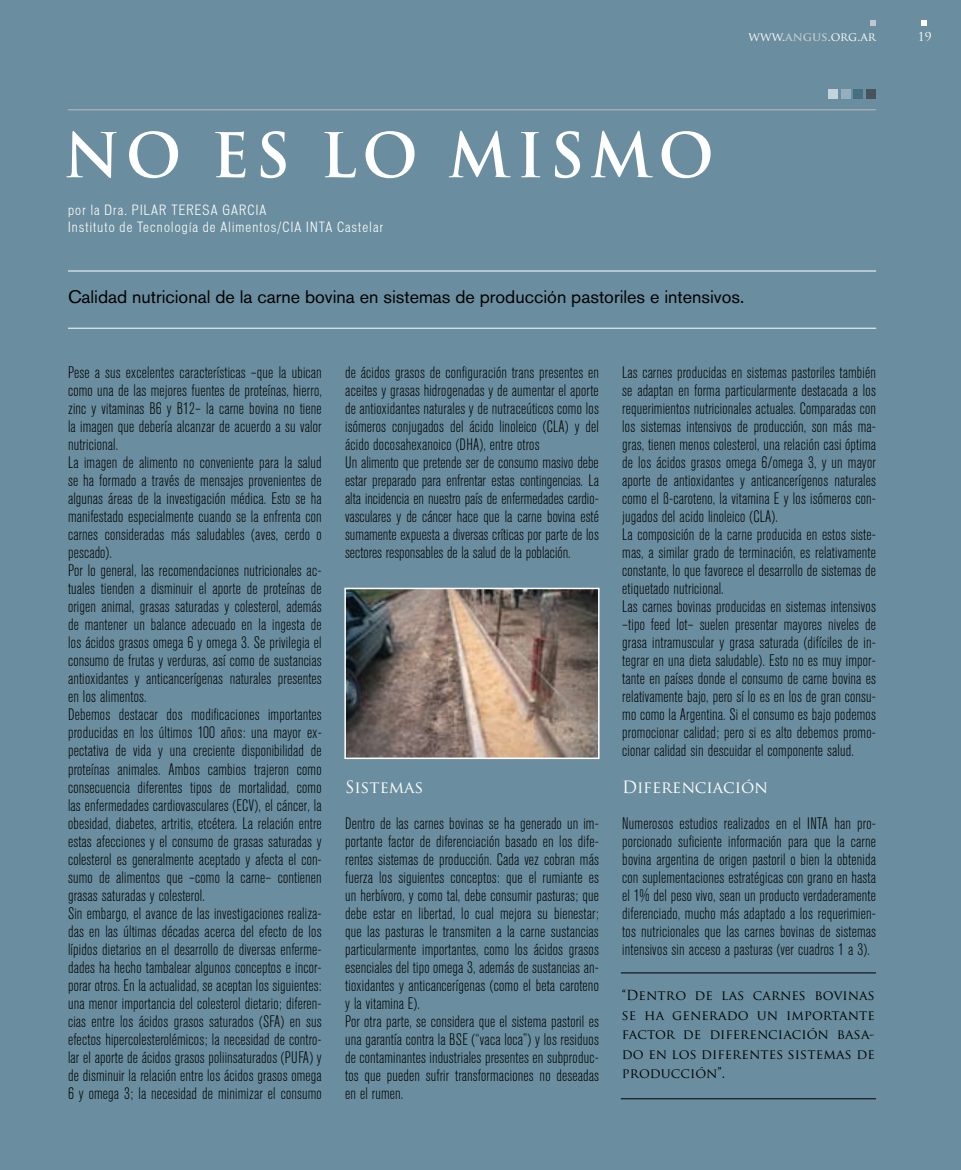
<style>
.page{position:relative;width:961px;height:1170px;background:#fff}
.page>*{position:absolute;margin:0;border:0;box-sizing:border-box;transform-origin:0 0}
.t1{font:700 60px "Trajan Pro";letter-spacing:.095em;color:#fff}
.t2{font:18px "Akzidenz Grotesk BE";color:#000}
.t3{font:300 condensed 16.5px/18px "Akzidenz Grotesk BE";letter-spacing:.01em;color:#000}
.t4{font:16.5px "Trajan Pro";color:#fff}
.t5{font:13.5px/19.5px "Trajan Pro";letter-spacing:.01em;color:#000;text-align:justify}
.t6{font:100 condensed 13.5px/16.5px "Vonnes";letter-spacing:.09em;color:#fff}
.t7{font:12px "Trajan Pro";color:#fff}
.s1{font-weight:700;color:#bec7cc}
</style>
<div class="page">
<div style="left:0;top:0;width:961px;height:1169px;background:#6a8e9f"></div>
<div style="left:866px;top:89px;width:10px;height:10px;background:#48535b"></div>
<div style="left:853px;top:89px;width:10px;height:10px;background:#467082"></div>
<div style="left:841px;top:89px;width:10px;height:10px;background:#94afbe"></div>
<div style="left:828px;top:89px;width:10px;height:10px;background:#c3d4dd"></div>
<svg style="left:921px;top:20px;width:6px;height:6px"></svg>
<svg style="left:870px;top:20px;width:6px;height:6px"></svg>
<hr style="left:68px;top:109px;width:808px;height:1px;background:#bcbdc0">
<hr style="left:68px;top:270px;width:808px;height:1px;background:#fff">
<hr style="left:68px;top:328px;width:808px;height:1px;background:#fff">
<img style="left:347px;top:590px;width:250px;height:166px">
<div style="left:344px;top:587px;width:256px;height:172px;border:2px solid #fff"></div>
<hr style="left:621px;top:1098px;width:255px;height:1px;background:#000">
<hr style="left:621px;top:972px;width:255px;height:1px;background:#000">
<h1 class="t1" style="left:64px;top:118px;width:652px">NO ES LO MISMO</h1>
<p class="t6" style="left:68px;top:202px;width:80px">por la Dra. Pilar</p>
<p class="t6" style="left:171px;top:202px;width:17px">Teresa</p>
<p class="t6" style="left:68px;top:202px;width:317px;text-indent:154px">Garcia<br>Instituto de Tecnología de Alimentos/CIA INTA Castelar</p>
<p class="t7" style="left:748px;top:29px;width:129px">www.<span class="s1">ANGUS</span>.org.ar</p>
<p class="t7" style="left:918px;top:29px;width:15px">19</p>
<p class="t2" style="left:68px;top:286px;width:678px">Calidad nutricional de la carne bovina en sistemas de producción pastoriles e intensivos.</p>
<p class="t3" style="left:68px;top:364px;width:255px">Pese a sus excelentes características –que la ubican como una de las mejores fuentes de proteínas, hierro, zinc y vitaminas B6 y B12– la carne bovina no tiene la imagen que debería alcanzar de acuerdo a su valor nutricional.<br>La imagen de alimento no conveniente para la salud se ha formado a través de mensajes provenientes de algunas áreas de la investigación médica. Esto se ha manifestado especialmente cuando se la enfrenta con carnes consideradas más saludables (aves, cerdo o pescado).<br>Por lo general, las recomendaciones nutricionales ac&shy;tuales tienden a disminuir el aporte de proteínas de origen animal, grasas saturadas y colesterol, además de mantener un balance adecuado en la ingesta de los ácidos grasos omega 6 y omega 3. Se privilegia el consumo de frutas y verduras, así como de sustancias antioxidantes y anticancerígenas naturales presentes en los alimentos.<br>Debemos destacar dos modificaciones importantes producidas en los últimos 100 años: una mayor ex&shy;pectativa de vida y una creciente disponibilidad de proteínas animales. Ambos cambios trajeron como consecuencia diferentes tipos de mortalidad, como las enfermedades cardiovasculares (ECV), el cáncer, la obesidad, diabetes, artritis, etcétera. La relación entre estas afecciones y el consumo de grasas saturadas y colesterol es generalmente aceptado y afecta el con&shy;sumo de alimentos que –como la carne– contienen grasas saturadas y colesterol.<br>Sin embargo, el avance de las investigaciones realiza&shy;das en las últimas décadas acerca del efecto de los lípidos dietarios en el desarrollo de diversas enferme&shy;dades ha hecho tambalear algunos conceptos e incor&shy;porar otros. En la actualidad, se aceptan los siguientes: una menor importancia del colesterol dietario; diferen&shy;cias entre los ácidos grasos saturados (SFA) en sus efectos hipercolesterolémicos; la necesidad de contro&shy;lar el aporte de ácidos grasos poliinsaturados (PUFA) y de disminuir la relación entre los ácidos grasos omega 6 y omega 3; la necesidad de minimizar el consumo</p>
<p class="t3" style="left:345px;top:364px;width:255px">de ácidos grasos de configuración trans presentes en aceites y grasas hidrogenadas y de aumentar el aporte de antioxidantes naturales y de nutraceúticos como los isómeros conjugados del ácido linoleico (CLA) y del ácido docosahexanoico (DHA), entre otros<br>Un alimento que pretende ser de consumo masivo debe estar preparado para enfrentar estas contingencias. La alta incidencia en nuestro país de enfermedades cardio&shy;vasculares y de cáncer hace que la carne bovina esté sumamente expuesta a diversas críticas por parte de los sectores responsables de la salud de la población.</p>
<p class="t4" style="left:345px;top:776px;width:80px">Sistemas</p>
<p class="t3" style="left:345px;top:814px;width:255px">Dentro de las carnes bovinas se ha generado un im&shy;portante factor de diferenciación basado en los dife&shy;rentes sistemas de producción. Cada vez cobran más fuerza los siguientes conceptos: que el rumiante es un herbívoro, y como tal, debe consumir pasturas; que debe estar en libertad, lo cual mejora su bienestar; que las pasturas le transmiten a la carne sustancias particularmente importantes, como los ácidos grasos esenciales del tipo omega 3, además de sustancias an&shy;tioxidantes y anticancerígenas (como el beta caroteno y la vitamina E).<br>Por otra parte, se considera que el sistema pastoril es una garantía contra la BSE (“vaca loca”) y los residuos de contaminantes industriales presentes en subproduc&shy;tos que pueden sufrir transformaciones no deseadas en el rumen.</p>
<p class="t3" style="left:622px;top:364px;width:255px">Las carnes producidas en sistemas pastoriles también se adaptan en forma particularmente destacada a los requerimientos nutricionales actuales. Comparadas con los sistemas intensivos de producción, son más ma&shy;gras, tienen menos colesterol, una relación casi óptima de los ácidos grasos omega 6/omega 3, y un mayor aporte de antioxidantes y anticancerígenos naturales como el ß-caroteno, la vitamina E y los isómeros con&shy;jugados del acido linoleico (CLA).<br>La composición de la carne producida en estos siste&shy;mas, a similar grado de terminación, es relativamente constante, lo que favorece el desarrollo de sistemas de etiquetado nutricional.<br>Las carnes bovinas producidas en sistemas intensivos –tipo feed lot– suelen presentar mayores niveles de grasa intramuscular y grasa saturada (difíciles de in&shy;tegrar en una dieta saludable). Esto no es muy impor&shy;tante en países donde el consumo de carne bovina es relativamente bajo, pero sí lo es en los de gran consu&shy;mo como la Argentina. Si el consumo es bajo podemos promocionar calidad; pero si es alto debemos promo&shy;cionar calidad sin descuidar el componente salud.</p>
<p class="t4" style="left:622px;top:776px;width:147px">Diferenciación</p>
<p class="t3" style="left:622px;top:814px;width:255px;text-align:justify">Numerosos estudios realizados en el INTA han pro&shy;porcionado suficiente información para que la carne bovina argentina de origen pastoril o bien la obtenida con suplementaciones estratégicas con grano en hasta el 1% del peso vivo, sean un producto verdaderamente diferenciado, mucho más adaptado a los requerimien&shy;tos nutricionales que las carnes bovinas de sistemas intensivos sin acceso a pasturas (ver cuadros 1 a 3).</p>
<p class="t5" style="left:622px;top:985px;width:255px">“Dentro de las carnes bovinas se ha generado un importante factor de diferenciación basa&shy;do en los diferentes sistemas de producción”.</p>
</div>
